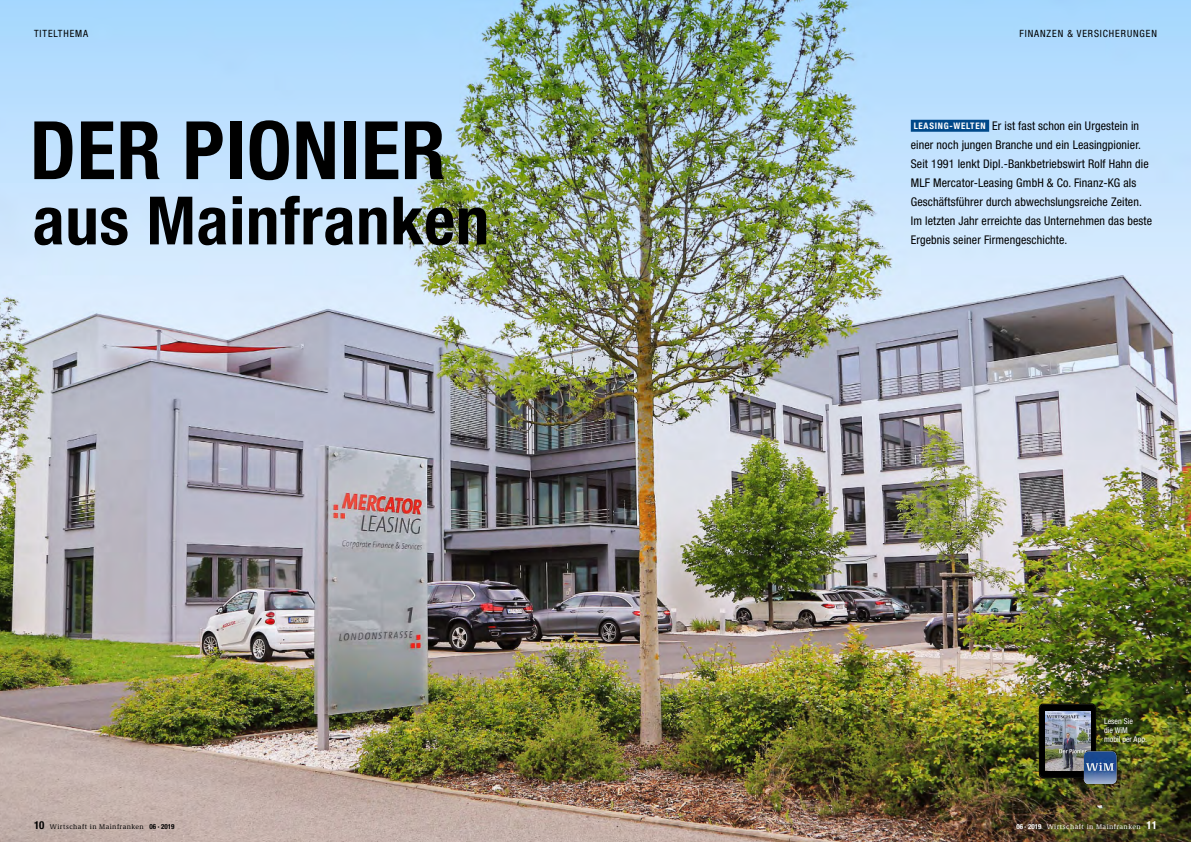
<style>
.page{position:relative;width:1191px;height:842px;background:#fff}
.page>*{position:absolute;margin:0;border:0;box-sizing:border-box;transform-origin:0 0}
._00_Headline_Aufmach{font:700 condensed 80.7px "Helvetica Neue LT Std";letter-spacing:.01em;color:#000}
._00_Headline_Aufmach-2{font:700 condensed 66.8px "Helvetica Neue LT Std";letter-spacing:.01em;color:#000}
._02_Vorspann_m__Spit{font:condensed 12px/19.1px "Helvetica Neue LT Std";letter-spacing:.01em;color:#000}
.t1{font:condensed 10px "Helvetica Neue LT Std";letter-spacing:.09em;color:#000}
.t2{font:condensed 8px/9px "Helvetica Neue LT Std";color:#fff}
.t3{font:7px "Demos Next Pro";letter-spacing:.06em;color:#000}
.t4{font:7px "Demos Next Pro";letter-spacing:.06em;color:#fff}
.s1{font-weight:700;font-size:9px;color:#fff}
.s2{font-family:"Helvetica Neue LT Std";font-weight:700;font-stretch:condensed;font-size:11px}
.s3{font-family:"Helvetica Neue LT Std";font-weight:700;font-stretch:condensed}
</style>
<div class="page">
<img style="left:0;top:0;width:1191px;height:842px">
<div style="left:1037px;top:702px;width:66px;height:84px;background:#000;opacity:.45"></div>
<svg style="left:1039px;top:704px;width:56px;height:74px"></svg>
<div style="left:1041px;top:708px;width:56px;height:69px;background:#000"></div>
<img style="left:1045px;top:711px;width:45px;height:59px">
<div style="left:1083px;top:750px;width:35px;height:34px;background:#000;opacity:.75"></div>
<img style="left:1084px;top:751px;width:32px;height:33px">
<div style="left:910px;top:120px;width:79px;height:12px;background:#00498a"></div>
<p class="t1" style="left:34px;top:27px;width:56px">TITELTHEMA</p>
<p class="t1" style="left:1019px;top:27px;width:139px">FINANZEN &amp; VERSICHERUNGEN</p>
<p class="_00_Headline_Aufmach" style="left:30px;top:102px;width:417px">DER PIONIER</p>
<p class="_02_Vorspann_m__Spit" style="left:910px;top:116px;width:243px"><span class="s1">LEASING-WELTEN</span> Er ist fast schon ein Urgestein in einer noch jungen Branche und ein Leasingpionier.<br>Seit 1991 lenkt Dipl.-Bankbetriebswirt Rolf Hahn die MLF Mercator-Leasing GmbH &amp; Co. Finanz-KG als Geschäftsführer durch abwechslungsreiche Zeiten.<br>Im letzten Jahr erreichte das Unternehmen das beste</p>
<p class="_00_Headline_Aufmach-2" style="left:33px;top:180px;width:458px">aus Mainfranken</p>
<p class="_02_Vorspann_m__Spit" style="left:910px;top:230px;width:158px">Ergebnis seiner Firmengeschichte.</p>
<p class="t3" style="left:34px;top:822px;width:142px"><span class="s2">10</span> Wirtschaft in Mainfranken <span class="s3">06 · 2019</span></p>
<p class="t2" style="left:1104px;top:716px;width:44px">Lesen Sie<br>die WiM<br>mobil per App.</p>
<p class="t4" style="left:1016px;top:822px;width:142px"><span class="s3">06 · 2019</span> Wirtschaft in Mainfranken <span class="s2">11</span></p>
</div>
